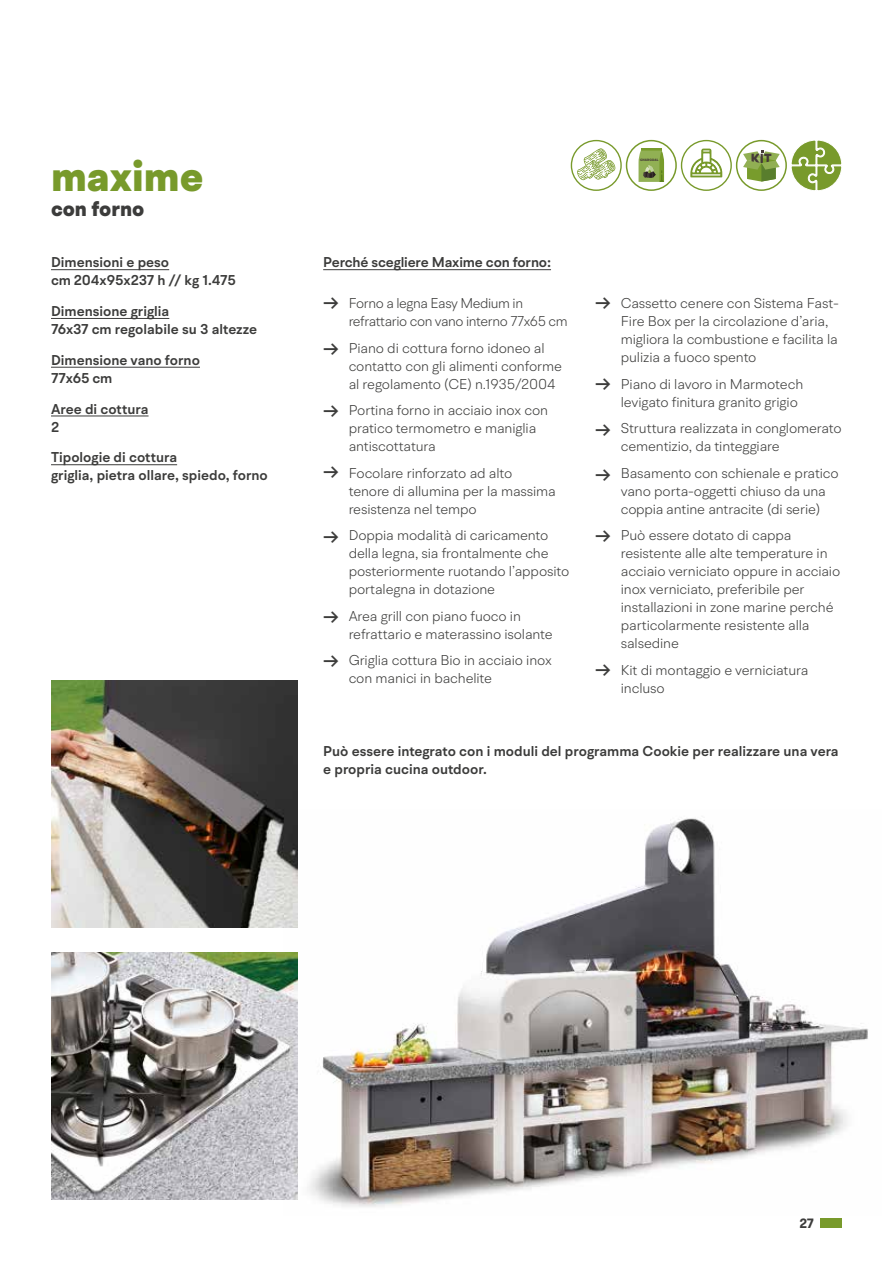
<style>
.page{position:relative;width:893px;height:1263px;background:#fff}
.page>*{position:absolute;margin:0;border:0;box-sizing:border-box;transform-origin:0 0}
.t1{font:900 42px "BR Hendrix";color:#789a2b}
.t2{font:22.5px/45.2px "BR Hendrix";color:#3c3c3b}
.t3{font:900 21px "BR Hendrix";color:#3c3c3b}
.t4{font:300 14.25px/18px "BR Hendrix";letter-spacing:-.01em;color:#3c3c3b}
.t5{font:600 14.25px/18px "BR Hendrix";color:#3c3c3b}
.t6{font:300 14.25px/18px "BR Hendrix";letter-spacing:-.03em;color:#3c3c3b}
.t7{font:700 13.5px "BR Hendrix";color:#3c3c3b}
.t8{font:900 13.35px "BR Hendrix";color:#453b38}
.t9{font:900 3.3px "BR Hendrix";color:#473d38}
</style>
<div class="page">
<img style="left:283px;top:818px;width:585px;height:389px">
<img style="left:51px;top:952px;width:247px;height:247px">
<img style="left:51px;top:680px;width:247px;height:247px">
<div style="left:571px;top:140px;width:51px;height:51px;border:1px solid #789a2b;border-radius:50%"></div>
<svg style="left:577px;top:148px;width:38px;height:32px"></svg>
<svg style="left:791px;top:140px;width:51px;height:51px"></svg>
<div style="left:681px;top:140px;width:51px;height:51px;border:1px solid #789a2b;border-radius:50%"></div>
<svg style="left:690px;top:149px;width:32px;height:28px"></svg>
<div style="left:626px;top:140px;width:51px;height:51px;border:2px solid #789a2b;border-radius:50%"></div>
<hr style="left:641px;top:148px;width:21px;height:3px;background:#789c2b">
<svg style="left:638px;top:151px;width:26px;height:31px"></svg>
<div style="left:736px;top:140px;width:51px;height:51px;border:2px solid #789a2b;border-radius:50%"></div>
<svg style="left:743px;top:150px;width:37px;height:32px"></svg>
<hr style="left:51px;top:269px;width:118px;height:1px;background:#3c3c3b">
<hr style="left:51px;top:318px;width:118px;height:1px;background:#3c3c3b">
<hr style="left:51px;top:367px;width:149px;height:1px;background:#3c3c3b">
<hr style="left:51px;top:416px;width:98px;height:1px;background:#3c3c3b">
<hr style="left:51px;top:464px;width:126px;height:1px;background:#3c3c3b">
<hr style="left:323px;top:269px;width:228px;height:1px;background:#3c3c3b">
<div style="left:821px;top:1218px;width:21px;height:10px;background:#789a2b"></div>
<h1 class="t1" style="left:51px;top:150px;width:154px">maxime</h1>
<p class="t9" style="left:640px;top:158px;width:20px">CHARCOAL</p>
<p class="t8" style="left:751px;top:150px;width:22px">KIT</p>
<h3 class="t3" style="left:51px;top:196px;width:95px">con forno</h3>
<p class="t5" style="left:51px;top:253px;width:186px">Dimensioni e peso<br>cm 204x95x237 h // kg 1.475</p>
<p class="t5" style="left:51px;top:302px;width:208px">Dimensione griglia<br>76x37 cm regolabile su 3 altezze</p>
<p class="t5" style="left:51px;top:351px;width:150px">Dimensione vano forno<br>77x65 cm</p>
<p class="t5" style="left:51px;top:400px;width:99px">Aree di cottura<br>2</p>
<p class="t5" style="left:51px;top:448px;width:218px">Tipologie di cottura<br>griglia, pietra ollare, spiedo, forno</p>
<p class="t5" style="left:323px;top:253px;width:229px">Perché scegliere Maxime con forno:</p>
<h2 class="t2" style="left:323px;top:281px;width:17px">→ →</h2>
<h2 class="t2" style="left:323px;top:389px;width:17px">→</h2>
<h2 class="t2" style="left:323px;top:450px;width:17px">→</h2>
<h2 class="t2" style="left:323px;top:514px;width:17px">→</h2>
<h2 class="t2" style="left:323px;top:595px;width:17px;line-height:44.1px">→ →</h2>
<p class="t6" style="left:349px;top:294px;width:220px">Forno a legna Easy Medium in refrattario con vano interno 77x65 cm</p>
<p class="t4" style="left:349px;top:339px;width:215px">Piano di cottura forno idoneo al contatto con gli alimenti conforme al regolamento (CE) n.1935/2004</p>
<p class="t4" style="left:349px;top:401px;width:201px">Portina forno in acciaio inox con pratico termometro e maniglia antiscottatura</p>
<p class="t4" style="left:349px;top:464px;width:209px">Focolare rinforzato ad alto tenore di allumina per la massima resistenza nel tempo</p>
<p class="t4" style="left:349px;top:526px;width:222px">Doppia modalità di caricamento della legna, sia frontalmente che posteriormente ruotando l’apposito portalegna in dotazione</p>
<p class="t4" style="left:349px;top:607px;width:206px">Area grill con piano fuoco in refrattario e materassino isolante</p>
<p class="t4" style="left:349px;top:651px;width:205px">Griglia cottura Bio in acciaio inox con manici in bachelite</p>
<h2 class="t2" style="left:595px;top:281px;width:17px">→</h2>
<h2 class="t2" style="left:595px;top:362px;width:17px;text-align:justify">→ → →</h2>
<h2 class="t2" style="left:595px;top:513px;width:17px">→</h2>
<h2 class="t2" style="left:595px;top:648px;width:17px">→</h2>
<p class="t4" style="left:621px;top:294px;width:220px">Cassetto cenere con Sistema Fast-<br>Fire Box per la circolazione d’aria, migliora la combustione e facilita la pulizia a fuoco spento</p>
<p class="t4" style="left:621px;top:375px;width:184px">Piano di lavoro in Marmotech levigato finitura granito grigio</p>
<p class="t4" style="left:621px;top:419px;width:222px">Struttura realizzata in conglomerato cementizio, da tinteggiare</p>
<p class="t4" style="left:621px;top:464px;width:219px">Basamento con schienale e pratico vano porta-oggetti chiuso da una coppia antine antracite (di serie)</p>
<p class="t4" style="left:621px;top:526px;width:221px">Può essere dotato di cappa resistente alle alte temperature in acciaio verniciato oppure in acciaio inox verniciato, preferibile per installazioni in zone marine perché particolarmente resistente alla salsedine</p>
<p class="t4" style="left:621px;top:661px;width:189px">Kit di montaggio e verniciatura incluso</p>
<p class="t5" style="left:323px;top:742px;width:517px">Può essere integrato con i moduli del programma Cookie per realizzare una vera e propria cucina outdoor.</p>
<p class="t7" style="left:799px;top:1215px;width:16px">27</p>
</div>
